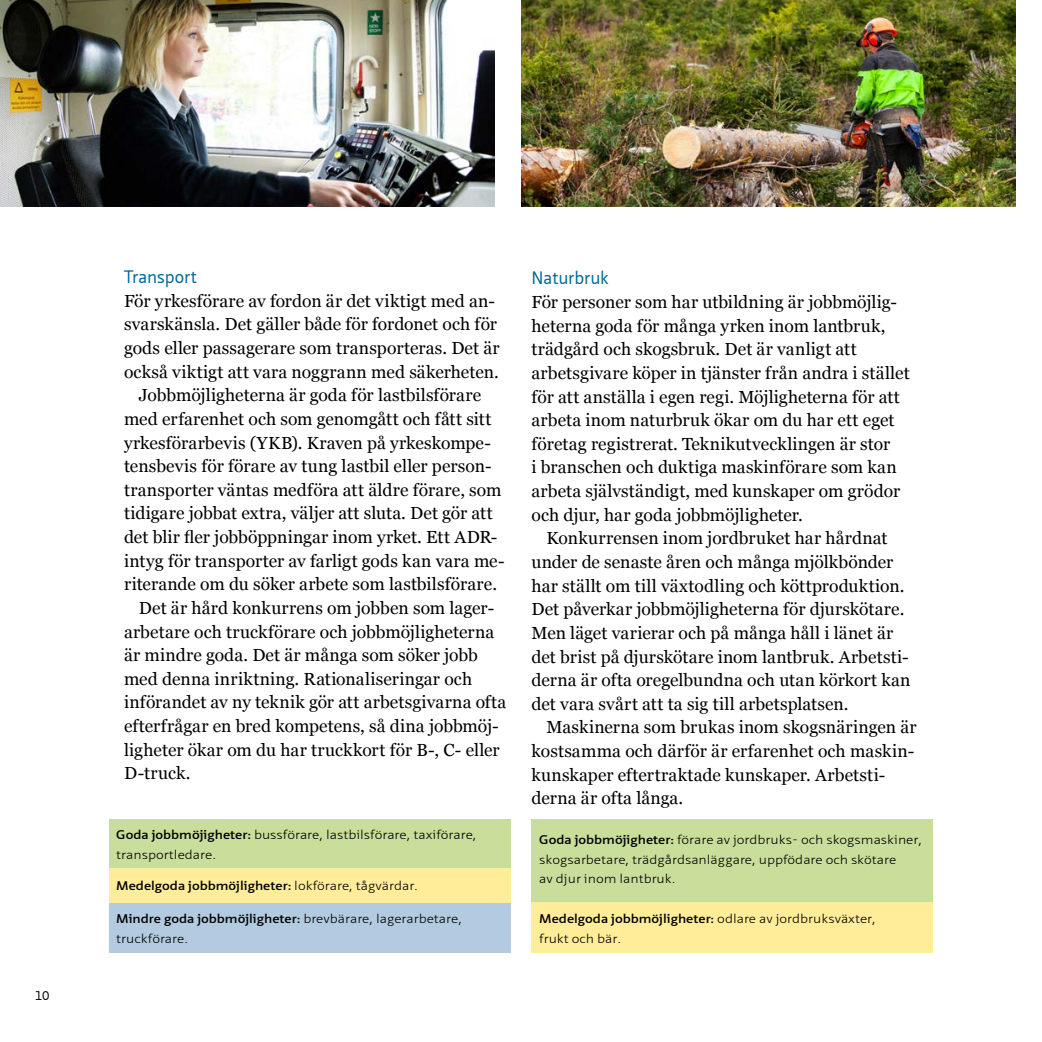
<style>
.page{position:relative;width:1042px;height:1042px;background:#fff}
.page>*{position:absolute;margin:0;border:0;box-sizing:border-box;transform-origin:0 0}
.t1{font:17.5px/23.6px "Georgia";letter-spacing:.005em;color:#000}
.t2{font:17.5px "Neue Sans Pro";letter-spacing:-.005em;color:#00699a}
.t3{font:300 12.25px/19.2px "Neue Sans Pro";color:#000;scale:1.17 1}
.t4{font:600 12.25px "Neue Sans Pro";color:#000;scale:1.17 1}
.t5{font:12.25px "Neue Sans Pro";color:#000}
.s1{font-weight:600}
.s2{font-weight:300}
</style>
<div class="page">
<img style="left:521px;top:0;width:495px;height:207px">
<img style="left:0;top:0;width:495px;height:207px">
<div style="left:531px;top:819px;width:402px;height:83px;background:#c9de9b"></div>
<div style="left:531px;top:902px;width:402px;height:50px;background:#ffed99"></div>
<div style="left:108px;top:819px;width:402px;height:49px;background:#c9de9b"></div>
<div style="left:108px;top:868px;width:402px;height:34px;background:#ffed99"></div>
<div style="left:108px;top:902px;width:402px;height:50px;background:#b3cbe0"></div>
<p class="t5" style="left:35px;top:988px;width:16px">10</p>
<p class="t2" style="left:124px;top:265px;width:74px">Transport</p>
<p class="t1" style="left:124px;top:289px;width:372px">För yrkesförare av fordon är det viktigt med an-</p>
<p class="t1" style="left:124px;top:313px;width:374px">svarskänsla. Det gäller både för fordonet och för</p>
<p class="t1" style="left:124px;top:336px;width:377px">gods eller passagerare som transporteras. Det är</p>
<p class="t1" style="left:124px;top:360px;width:376px">också viktigt att vara noggrann med säkerheten.</p>
<p class="t1" style="left:139px;top:384px;width:344px">Jobbmöjligheterna är goda för lastbilsförare</p>
<p class="t1" style="left:124px;top:407px;width:369px">med erfarenhet och som genomgått och fått sitt</p>
<p class="t1" style="left:124px;top:431px;width:368px">yrkesförarbevis (YKB). Kraven på yrkeskompe-</p>
<p class="t1" style="left:124px;top:455px;width:369px">tensbevis för förare av tung lastbil eller person-</p>
<p class="t1" style="left:124px;top:478px;width:379px">transporter väntas medföra att äldre förare, som</p>
<p class="t1" style="left:124px;top:502px;width:370px">tidigare jobbat extra, väljer att sluta. Det gör att</p>
<p class="t1" style="left:124px;top:525px;width:375px">det blir fler jobböppningar inom yrket. Ett ADR-</p>
<p class="t1" style="left:124px;top:549px;width:382px">intyg för transporter av farligt gods kan vara me-</p>
<p class="t1" style="left:124px;top:573px;width:374px">riterande om du söker arbete som lastbilsförare.</p>
<p class="t1" style="left:139px;top:596px;width:357px">Det är hård konkurrens om jobben som lager-</p>
<p class="t1" style="left:124px;top:620px;width:372px">arbetare och truckförare och jobbmöjligheterna</p>
<p class="t1" style="left:124px;top:644px;width:355px">är mindre goda. Det är många som söker jobb</p>
<p class="t1" style="left:124px;top:667px;width:350px">med denna inriktning. Rationaliseringar och</p>
<p class="t1" style="left:124px;top:691px;width:384px">införandet av ny teknik gör att arbetsgivarna ofta</p>
<p class="t1" style="left:124px;top:714px;width:376px">efterfrågar en bred kompetens, så dina jobbmöj-</p>
<p class="t1" style="left:124px;top:738px;width:377px">ligheter ökar om du har truckkort för B-, C- eller</p>
<p class="t1" style="left:124px;top:762px;width:68px">D-truck.</p>
<p class="t3" style="left:116px;top:825px;width:309px"><span class="s1">Goda jobbmöjigheter:</span> bussförare, lastbilsförare, taxiförare, transportledare.</p>
<p class="t4" style="left:116px;top:878px;width:259px">Medelgoda jobbmöjligheter: <span class="s2">lokförare, tågvärdar.</span></p>
<p class="t3" style="left:116px;top:909px;width:297px"><span class="s1">Mindre goda jobbmöjligheter:</span> brevbärare, lagerarbetare, truckförare.</p>
<p class="t2" style="left:531px;top:267px;width:79px">Naturbruk</p>
<p class="t1" style="left:531px;top:291px;width:380px">För personer som har utbildning är jobbmöjlig&shy;heterna goda för många yrken inom lantbruk, trädgård och skogsbruk. Det är vanligt att arbetsgivare köper in tjänster från andra i stället för att anställa i egen regi. Möjligheterna för att arbeta inom naturbruk ökar om du har ett eget företag registrerat. Teknikutvecklingen är stor<br>i branschen och duktiga maskinförare som kan arbeta självständigt, med kunskaper om grödor och djur, har goda jobbmöjligheter.</p>
<p class="t1" style="left:531px;top:527px;width:381px;text-indent:15px">Konkurrensen inom jordbruket har hårdnat under de senaste åren och många mjölkbönder har ställt om till växtodling och köttproduktion.<br>Det påverkar jobbmöjligheterna för djurskötare.<br>Men läget varierar och på många håll i länet är det brist på djurskötare inom lantbruk. Arbetsti&shy;derna är ofta oregelbundna och utan körkort kan det vara svårt att ta sig till arbetsplatsen.</p>
<p class="t1" style="left:531px;top:716px;width:387px;text-indent:15px">Maskinerna som brukas inom skogsnäringen är kostsamma och därför är erfarenhet och maskin&shy;kunskaper eftertraktade kunskaper. Arbetsti&shy;derna är ofta långa.</p>
<p class="t3" style="left:539px;top:830px;width:329px"><span class="s1">Goda jobbmöjigheter:</span> förare av jordbruks- och skogsmaskiner, skogsarbetare, trädgårdsanläggare, uppfödare och skötare<br>av djur inom lantbruk.</p>
<p class="t3" style="left:539px;top:909px;width:289px"><span class="s1">Medelgoda jobbmöjligheter:</span> odlare av jordbruksväxter, frukt och bär.</p>
</div>
